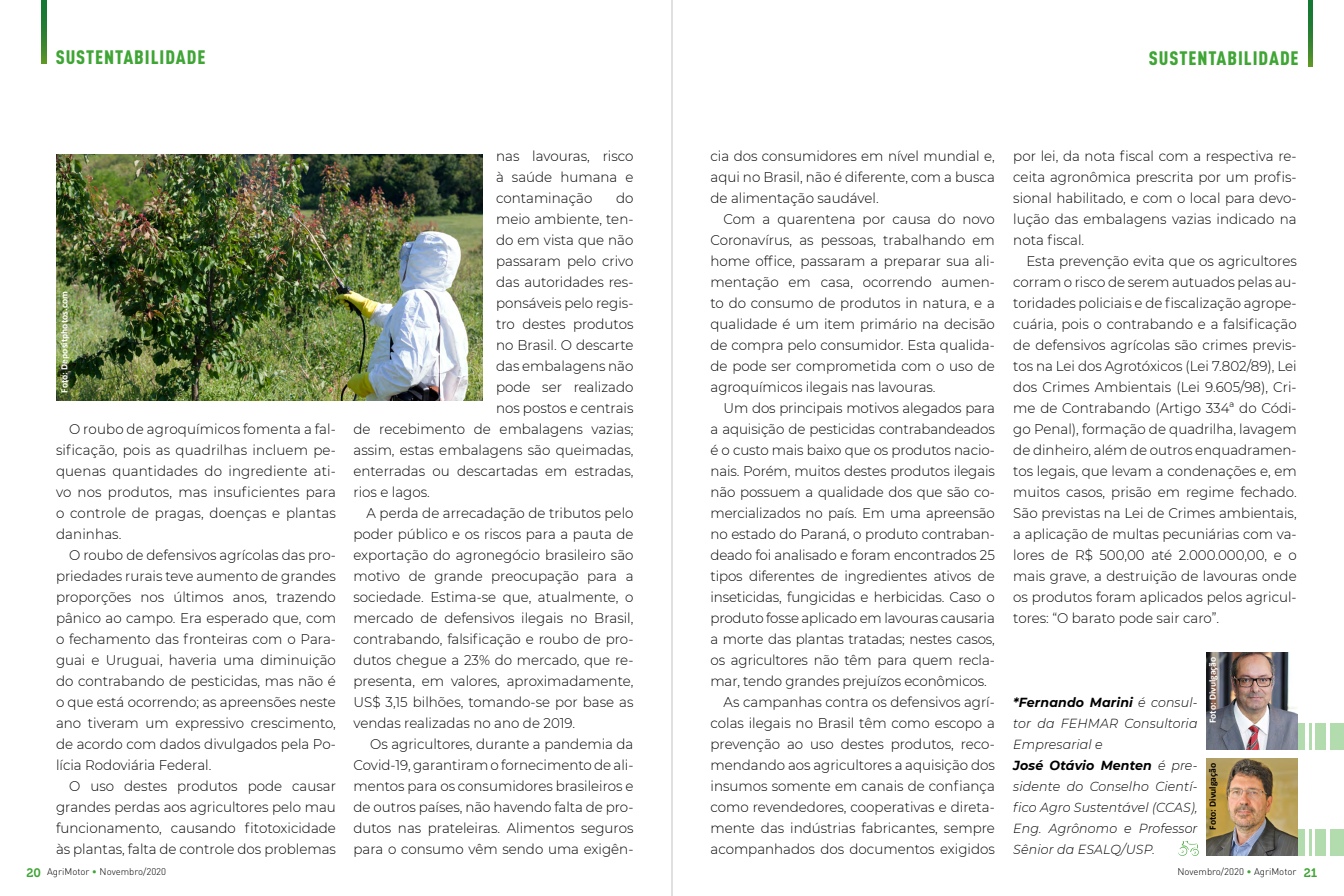
<style>
.page{position:relative;width:1344px;height:896px;background:#fff}
.page>*{position:absolute;margin:0;border:0;box-sizing:border-box;transform-origin:0 0}
.t1{font:900 condensed 19.25px "DIN Pro";letter-spacing:.05em;color:#3fa535}
.t2{font:300 14px/21px "Montserrat";color:#000;text-align:justify;scale:.96 1}
.t3{font:italic 300 13.12px/21px "Montserrat";letter-spacing:.01em;color:#000;scale:.96 1}
.t4{font:12.25px "Museo 700";color:#3fa535}
.t5{font:300 9.62px "DIN Pro";color:#000}
.t6{font:700 9.62px "Calibri";color:#fff}
.t7{font:700 9.62px "Calibri";color:#000}
.s1{font-weight:700}
.s2{color:#3fa535}
</style>
<div class="page">
<div style="left:1330px;top:830px;width:14px;height:26px;background:#b2dbae"></div>
<div style="left:1316px;top:830px;width:10px;height:26px;background:#b2dbae"></div>
<hr style="left:1309px;top:830px;width:3px;height:26px;background:#3fa535">
<svg style="left:1297px;top:830px;width:8px;height:26px"></svg>
<img style="left:1206px;top:758px;width:91px;height:98px">
<div style="left:1330px;top:723px;width:14px;height:26px;background:#b2dbae"></div>
<div style="left:1316px;top:723px;width:10px;height:26px;background:#b2dbae"></div>
<hr style="left:1309px;top:723px;width:3px;height:26px;background:#3fa535">
<svg style="left:1297px;top:723px;width:8px;height:26px"></svg>
<img style="left:1206px;top:652px;width:91px;height:97px">
<svg style="left:1178px;top:841px;width:21px;height:15px"></svg>
<img style="left:56px;top:154px;width:427px;height:247px">
<hr style="left:672px;top:0;width:1px;height:896px;background:#808080">
<svg style="left:42px;top:0;width:4px;height:64px"></svg>
<svg style="left:1308px;top:0;width:5px;height:66px"></svg>
<h1 class="t1" style="left:56px;top:43px;width:151px">SUSTENTABILIDADE</h1>
<h1 class="t1" style="left:1149px;top:43px;width:151px">SUSTENTABILIDADE</h1>
<p class="t6" style="left:58px;top:393px;width:103px;rotate:-90deg">Foto: Depositphotos.com</p>
<p class="t2" style="left:56px;top:418px;width:293px;text-indent:13px">O roubo de agroquímicos fomenta a fal&shy;sificação, pois as quadrilhas incluem pe&shy;quenas quantidades do ingrediente ati&shy;vo nos produtos, mas insuficientes para o controle de pragas, doenças e plantas daninhas.</p>
<p class="t2" style="left:56px;top:544px;width:293px;text-indent:13px">O roubo de defensivos agrícolas das pro&shy;priedades rurais teve aumento de grandes proporções nos últimos anos, trazendo pânico ao campo. Era esperado que, com o fechamento das fronteiras com o Para&shy;guai e Uruguai, haveria uma diminuição do contrabando de pesticidas, mas não é o que está ocorrendo; as apreensões neste ano tiveram um expressivo crescimento, de acordo com dados divulgados pela Po&shy;lícia Rodoviária Federal.</p>
<p class="t2" style="left:56px;top:775px;width:293px;text-indent:13px">O uso destes produtos pode causar grandes perdas aos agricultores pelo mau funcionamento, causando fitotoxicidade às plantas, falta de controle dos problemas</p>
<p class="t2" style="left:496px;top:145px;width:145px">nas lavouras, risco à saúde humana e contaminação</p>
<p class="t2" style="left:616px;top:187px;width:20px">do</p>
<p class="t2" style="left:496px;top:208px;width:145px">meio ambiente, ten-</p>
<p class="t2" style="left:496px;top:229px;width:145px">do em vista que não</p>
<p class="t2" style="left:496px;top:250px;width:145px">passaram pelo crivo</p>
<p class="t2" style="left:496px;top:271px;width:145px">das autoridades res-</p>
<p class="t2" style="left:496px;top:292px;width:145px">ponsáveis pelo regis-</p>
<p class="t2" style="left:496px;top:313px;width:145px">tro destes produtos</p>
<p class="t2" style="left:496px;top:334px;width:145px">no Brasil. O descarte</p>
<p class="t2" style="left:496px;top:355px;width:145px">das embalagens não</p>
<p class="t2" style="left:496px;top:376px;width:145px">pode ser realizado</p>
<p class="t2" style="left:496px;top:397px;width:145px">nos postos e centrais</p>
<p class="t2" style="left:353px;top:418px;width:293px">de recebimento de embalagens vazias;</p>
<p class="t2" style="left:353px;top:439px;width:293px">assim, estas embalagens são queimadas,</p>
<p class="t2" style="left:353px;top:460px;width:293px">enterradas ou descartadas em estradas,</p>
<p class="t2" style="left:353px;top:481px;width:81px">rios e lagos.</p>
<p class="t2" style="left:367px;top:502px;width:279px">A perda de arrecadação de tributos pelo</p>
<p class="t2" style="left:353px;top:523px;width:293px">poder público e os riscos para a pauta de</p>
<p class="t2" style="left:353px;top:544px;width:293px">exportação do agronegócio brasileiro são</p>
<p class="t2" style="left:353px;top:565px;width:293px">motivo de grande preocupação para a</p>
<p class="t2" style="left:353px;top:586px;width:293px">sociedade. Estima-se que, atualmente, o</p>
<p class="t2" style="left:353px;top:607px;width:293px">mercado de defensivos ilegais no Brasil,</p>
<p class="t2" style="left:353px;top:628px;width:293px">contrabando, falsificação e roubo de pro-</p>
<p class="t2" style="left:354px;top:649px;width:293px">dutos chegue a 23% do mercado, que re-</p>
<p class="t2" style="left:354px;top:670px;width:293px">presenta, em valores, aproximadamente,</p>
<p class="t2" style="left:354px;top:691px;width:293px">US$ 3,15 bilhões, tomando-se por base as</p>
<p class="t2" style="left:354px;top:712px;width:232px">vendas realizadas no ano de 2019.</p>
<p class="t2" style="left:370px;top:733px;width:276px">Os agricultores, durante a pandemia da</p>
<p class="t2" style="left:354px;top:754px;width:293px">Covid-19, garantiram o fornecimento de ali-</p>
<p class="t2" style="left:354px;top:775px;width:293px">mentos para os consumidores brasileiros e</p>
<p class="t2" style="left:354px;top:796px;width:293px">de outros países, não havendo falta de pro-</p>
<p class="t2" style="left:354px;top:817px;width:293px">dutos nas prateleiras. Alimentos seguros</p>
<p class="t2" style="left:354px;top:838px;width:293px">para o consumo vêm sendo uma exigên-</p>
<p class="t2" style="left:710px;top:145px;width:298px">cia dos consumidores em nível mundial e, aqui no Brasil, não é diferente, com a busca de alimentação saudável.</p>
<p class="t2" style="left:710px;top:208px;width:298px;text-indent:13px">Com a quarentena por causa do novo Coronavírus, as pessoas, trabalhando em home office, passaram a preparar sua ali&shy;mentação em casa, ocorrendo aumen&shy;to do consumo de produtos in natura, e a qualidade é um item primário na decisão de compra pelo consumidor. Esta qualida&shy;de pode ser comprometida com o uso de agroquímicos ilegais nas lavouras.</p>
<p class="t2" style="left:724px;top:397px;width:284px">Um dos principais motivos alegados para</p>
<p class="t2" style="left:710px;top:418px;width:298px">a aquisição de pesticidas contrabandeados</p>
<p class="t2" style="left:710px;top:439px;width:298px">é o custo mais baixo que os produtos nacio-</p>
<p class="t2" style="left:710px;top:460px;width:298px">nais. Porém, muitos destes produtos ilegais</p>
<p class="t2" style="left:710px;top:481px;width:298px">não possuem a qualidade dos que são co-</p>
<p class="t2" style="left:710px;top:502px;width:298px">mercializados no país. Em uma apreensão</p>
<p class="t2" style="left:710px;top:523px;width:298px">no estado do Paraná, o produto contraban-</p>
<p class="t2" style="left:710px;top:544px;width:298px">deado foi analisado e foram encontrados 25</p>
<p class="t2" style="left:710px;top:565px;width:298px">tipos diferentes de ingredientes ativos de</p>
<p class="t2" style="left:710px;top:586px;width:298px">inseticidas, fungicidas e herbicidas. Caso o</p>
<p class="t2" style="left:710px;top:607px;width:298px">produto fosse aplicado em lavouras causaria</p>
<p class="t2" style="left:710px;top:628px;width:298px">a morte das plantas tratadas; nestes casos,</p>
<p class="t2" style="left:710px;top:649px;width:298px">os agricultores não têm para quem recla-</p>
<p class="t2" style="left:710px;top:670px;width:289px">mar, tendo grandes prejuízos econômicos.</p>
<p class="t2" style="left:724px;top:691px;width:284px">As campanhas contra os defensivos agrí-</p>
<p class="t2" style="left:710px;top:712px;width:298px">colas ilegais no Brasil têm como escopo a</p>
<p class="t2" style="left:710px;top:733px;width:298px">prevenção ao uso destes produtos, reco-</p>
<p class="t2" style="left:710px;top:754px;width:298px">mendando aos agricultores a aquisição dos</p>
<p class="t2" style="left:710px;top:775px;width:298px">insumos somente em canais de confiança</p>
<p class="t2" style="left:710px;top:796px;width:298px">como revendedores, cooperativas e direta-</p>
<p class="t2" style="left:710px;top:817px;width:298px">mente das indústrias fabricantes, sempre</p>
<p class="t2" style="left:710px;top:838px;width:298px">acompanhados dos documentos exigidos</p>
<p class="t2" style="left:1013px;top:145px;width:297px">por lei, da nota fiscal com a respectiva re&shy;ceita agronômica prescrita por um profis&shy;sional habilitado, e com o local para devo&shy;lução das embalagens vazias indicado na nota fiscal.</p>
<p class="t2" style="left:1013px;top:250px;width:297px;text-indent:13px">Esta prevenção evita que os agricultores corram o risco de serem autuados pelas au&shy;toridades policiais e de fiscalização agrope&shy;cuária, pois o contrabando e a falsificação de defensivos agrícolas são crimes previs&shy;tos na Lei dos Agrotóxicos (Lei 7.802/89), Lei dos Crimes Ambientais (Lei 9.605/98), Cri&shy;me de Contrabando (Artigo 334ª do Códi&shy;go Penal), formação de quadrilha, lavagem de dinheiro, além de outros enquadramen&shy;tos legais, que levam a condenações e, em muitos casos, prisão em regime fechado.<br>São previstas na Lei de Crimes ambientais, a aplicação de multas pecuniárias com va&shy;lores de R$ 500,00 até 2.000.000,00, e o mais grave, a destruição de lavouras onde os produtos foram aplicados pelos agricul&shy;tores: “O barato pode sair caro”.</p>
<p class="t3" style="left:1013px;top:691px;width:193px"><span class="s1">*Fernando Marini</span> é consul&shy;tor da FEHMAR Consultoria<br>Empresarial e<br><span class="s1">José Otávio Menten</span> é pre&shy;sidente do Conselho Cientí&shy;fico Agro Sustentável (CCAS),<br>Eng. Agrônomo e Professor<br>Sênior da ESALQ/USP.</p>
<p class="t6" style="left:1207px;top:723px;width:68px;rotate:-90deg">Foto: Divulgação</p>
<p class="t7" style="left:1207px;top:830px;width:68px;rotate:-90deg">Foto: Divulgação</p>
<p class="t5" style="left:47px;top:864px;width:121px">AgriMotor <span class="s2">•</span> Novembro/2020</p>
<p class="t5" style="left:1177px;top:864px;width:121px">Novembro/2020 <span class="s2">•</span> AgriMotor</p>
<p class="t4" style="left:26px;top:866px;width:16px">20</p>
<p class="t4" style="left:1304px;top:866px;width:15px">21</p>
</div>
